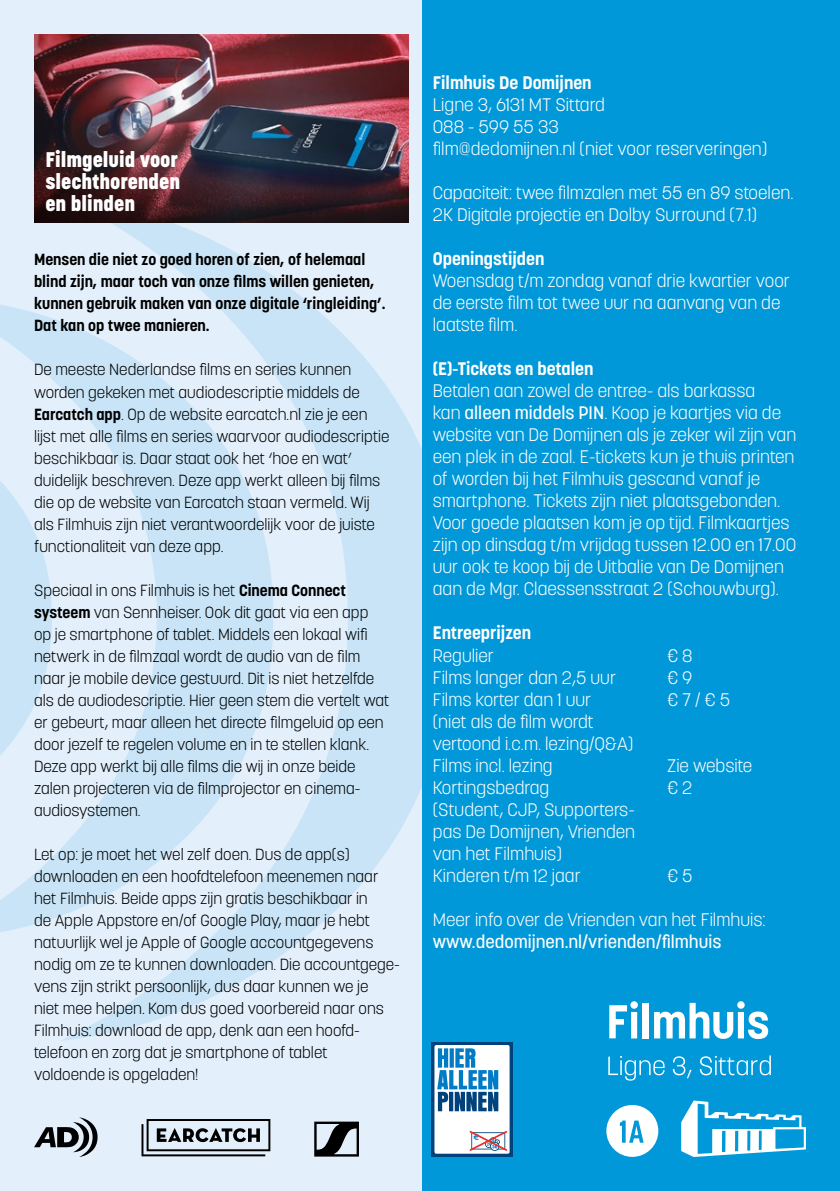
<style>
.page{position:relative;width:840px;height:1191px;background:#fff}
.page>*{position:absolute;margin:0;border:0;box-sizing:border-box;transform-origin:0 0}
.t1{font:800 21px/22px "Korolev";color:#fff;text-align:justify}
.t2{font:300 18px/22px "Korolev";color:#fff}
.t3{font:700 18px "Korolev";color:#fff}
.t4{font:500 18px "Korolev";color:#fff}
.t5{font:300 16px/22px "Korolev";color:#000}
.t6{font:700 16px/22px "Korolev";color:#000}
.s1{font-weight:700}
.s2{font-weight:500}
</style>
<div class="page">
<div style="left:420px;top:0;width:419px;height:1191px;background:#0098d8"></div>
<div style="left:606px;top:1105px;width:52px;height:51px;background:#fff;border-radius:50%"></div>
<svg style="left:619px;top:1120px;width:24px;height:22px"></svg>
<svg style="left:681px;top:1100px;width:124px;height:57px"></svg>
<svg style="left:609px;top:1001px;width:28px;height:37px"></svg>
<div style="left:642px;top:1002px;width:6px;height:36px;background:#fff"></div>
<svg style="left:654px;top:1001px;width:113px;height:38px"></svg>
<svg style="left:608px;top:1055px;width:56px;height:25px"></svg>
<svg style="left:672px;top:1056px;width:19px;height:22px"></svg>
<svg style="left:699px;top:1055px;width:71px;height:20px"></svg>
<svg style="left:431px;top:1042px;width:81px;height:114px"></svg>
<div style="left:434px;top:1045px;width:75px;height:108px;background:#fff;border-radius:2px"></div>
<svg style="left:469px;top:1130px;width:38px;height:21px"></svg>
<svg style="left:437px;top:1048px;width:61px;height:63px"></svg>
<div style="left:0;top:0;width:421px;height:1191px;background:#e3effb"></div>
<svg style="left:61px;top:196px;width:361px;height:845px"></svg>
<svg style="left:0;top:298px;width:273px;height:641px"></svg>
<svg style="left:0;top:403px;width:52px;height:430px"></svg>
<svg style="left:34px;top:1117px;width:63px;height:40px"></svg>
<svg style="left:314px;top:1121px;width:45px;height:35px"></svg>
<svg style="left:141px;top:1119px;width:129px;height:37px"></svg>
<img style="left:34px;top:34px;width:374px;height:189px">
<h1 class="t1" style="left:45px;top:149px;width:136px">Filmgeluid voor slechthorenden en blinden</h1>
<p class="t6" style="left:34px;top:249px;width:352px">Mensen die niet zo goed horen of zien, of helemaal blind zijn, maar toch van onze films willen genieten, kunnen gebruik maken van onze digitale ‘ringleiding’.<br>Dat kan op twee manieren.</p>
<p class="t5" style="left:34px;top:359px;width:357px">De meeste Nederlandse films en series kunnen worden gekeken met audiodescriptie middels de <span class="s1">Earcatch app</span>. Op de website earcatch.nl zie je een lijst met alle films en series waarvoor audiodescriptie beschikbaar is. Daar staat ook het ‘hoe en wat’ duidelijk beschreven. Deze app werkt alleen bij films die op de website van Earcatch staan vermeld. Wij als Filmhuis zijn niet verantwoordelijk voor de juiste functionaliteit van deze app.</p>
<p class="t5" style="left:34px;top:579px;width:356px">Speciaal in ons Filmhuis is het <span class="s1">Cinema Connect systeem</span> van Sennheiser. Ook dit gaat via een app op je smartphone of tablet. Middels een lokaal wifi netwerk in de filmzaal wordt de audio van de film naar je mobile device gestuurd. Dit is niet hetzelfde als de audiodescriptie. Hier geen stem die vertelt wat er gebeurt, maar alleen het directe filmgeluid op een door jezelf te regelen volume en in te stellen klank.<br>Deze app werkt bij alle films die wij in onze beide zalen projecteren via de filmprojector en cinema&shy;audiosystemen.</p>
<p class="t5" style="left:34px;top:843px;width:367px">Let op: je moet het wel zelf doen. Dus de app(s) downloaden en een hoofdtelefoon meenemen naar het Filmhuis. Beide apps zijn gratis beschikbaar in<br>de Apple Appstore en/of Google Play, maar je hebt natuurlijk wel je Apple of Google accountgegevens nodig om ze te kunnen downloaden. Die accountgege&shy;vens zijn strikt persoonlijk, dus daar kunnen we je<br>niet mee helpen. Kom dus goed voorbereid naar ons Filmhuis: download de app, denk aan een hoofd&shy;telefoon en zorg dat je smartphone of tablet voldoende is opgeladen!</p>
<p class="t3" style="left:432px;top:72px;width:160px">Filmhuis De Domijnen</p>
<p class="t2" style="left:432px;top:94px;width:336px">Ligne 3, 6131 MT Sittard<br>088 - 599 55 33<br>film@dedomijnen.nl (niet voor reserveringen)</p>
<p class="t2" style="left:432px;top:182px;width:362px">Capaciteit: twee filmzalen met 55 en 89 stoelen.<br>2K Digitale projectie en Dolby Surround (7.1)</p>
<p class="t3" style="left:432px;top:248px;width:113px">Openingstijden</p>
<p class="t2" style="left:432px;top:270px;width:358px">Woensdag t/m zondag vanaf drie kwartier voor de eerste film tot twee uur na aanvang van de laatste film.</p>
<p class="t3" style="left:432px;top:358px;width:162px">(E)-Tickets en betalen</p>
<p class="t2" style="left:432px;top:380px;width:365px">Betalen aan zowel de entree- als barkassa<br>kan <span class="s2">alleen middels PIN</span>. Koop je kaartjes via de website van De Domijnen als je zeker wil zijn van een plek in de zaal. E-tickets kun je thuis printen of worden bij het Filmhuis gescand vanaf je smartphone. Tickets zijn niet plaatsgebonden.<br>Voor goede plaatsen kom je op tijd. Filmkaartjes zijn op dinsdag t/m vrijdag tussen 12.00 en 17.00 uur ook te koop bij de Uitbalie van De Domijnen aan de Mgr. Claessensstraat 2 (Schouwburg).</p>
<p class="t3" style="left:432px;top:622px;width:100px">Entreeprijzen</p>
<p class="t2" style="left:432px;top:644px;width:63px">Regulier</p>
<p class="t2" style="left:666px;top:644px;width:27px">€ 8</p>
<p class="t2" style="left:432px;top:666px;width:185px">Films langer dan 2,5 uur</p>
<p class="t2" style="left:666px;top:666px;width:27px">€ 9</p>
<p class="t2" style="left:432px;top:688px;width:160px">Films korter dan 1 uur</p>
<p class="t2" style="left:666px;top:688px;width:65px">€ 7 / € 5</p>
<p class="t2" style="left:432px;top:710px;width:202px">(niet als de film wordt vertoond i.c.m. lezing/Q&amp;A)<br>Films incl. lezing</p>
<p class="t2" style="left:666px;top:754px;width:87px">Zie website</p>
<p class="t2" style="left:432px;top:776px;width:118px">Kortingsbedrag</p>
<p class="t2" style="left:666px;top:776px;width:27px">€ 2</p>
<p class="t2" style="left:432px;top:798px;width:204px">(Student, CJP, Supporters&shy;pas De Domijnen, Vrienden van het Filmhuis)<br>Kinderen t/m 12 jaar</p>
<p class="t2" style="left:666px;top:864px;width:27px">€ 5</p>
<p class="t2" style="left:432px;top:908px;width:334px">Meer info over de Vrienden van het Filmhuis:</p>
<p class="t4" style="left:432px;top:929px;width:290px">www.dedomijnen.nl/vrienden/filmhuis</p>
</div>
